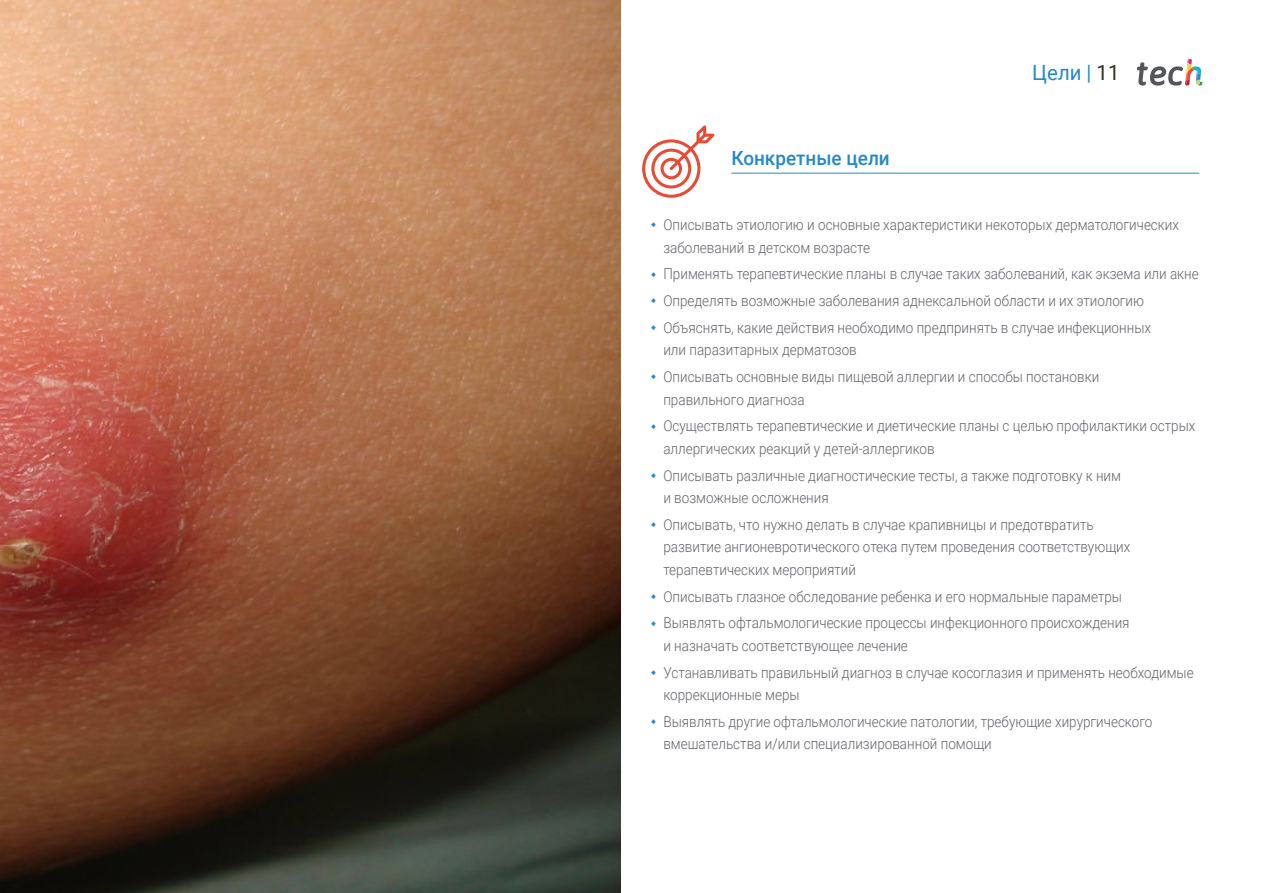
<style>
.page{position:relative;width:1263px;height:893px;background:#fff}
.page>*{position:absolute;margin:0;border:0;box-sizing:border-box;transform-origin:0 0}
.t1{font:21px "Roboto";color:#2488c9}
.t2{font:500 19.5px "Roboto";color:#2488c9}
.t3{font:300 15px/26.7px "Roboto";color:#61646a;scale:.9 1}
.s1{color:#312e20}
</style>
<div class="page">
<img style="left:0;top:0;width:621px;height:893px">
<svg style="left:1137px;top:59px;width:65px;height:27px"></svg>
<hr style="left:731px;top:173px;width:468px;height:1px;background:#2488c9">
<svg style="left:642px;top:125px;width:72px;height:73px"></svg>
<h2 class="t2" style="left:731px;top:144px;width:160px">Конкретные цели</h2>
<h1 class="t1" style="left:1032px;top:57px;width:89px">Цели | <span class="s1">11</span></h1>
<p class="t3" style="left:663px;top:213px;width:574px;line-height:22.5px">Описывать этиологию и основные характеристики некоторых дерматологических заболеваний в детском возрасте</p>
<p class="t3" style="left:663px;top:260px;width:596px">Применять терапевтические планы в случае таких заболеваний, как экзема или акне<br>Определять возможные заболевания аднексальной области и их этиологию<br>Объяснять, какие действия необходимо предпринять в случае инфекционных</p>
<p class="t3" style="left:663px;top:336px;width:486px">или паразитарных дерматозов<br>Описывать основные виды пищевой аллергии и способы постановки</p>
<p class="t3" style="left:663px;top:385px;width:593px">правильного диагноза<br>Осуществлять терапевтические и диетические планы с целью профилактики острых</p>
<p class="t3" style="left:663px;top:435px;width:510px">аллергических реакций у детей-аллергиков<br>Описывать различные диагностические тесты, а также подготовку к ним</p>
<p class="t3" style="left:663px;top:484px;width:480px">и возможные осложнения<br>Описывать, что нужно делать в случае крапивницы и предотвратить</p>
<p class="t3" style="left:663px;top:535px;width:520px;line-height:22.5px">развитие ангионевротического отека путем проведения соответствующих терапевтических мероприятий</p>
<p class="t3" style="left:663px;top:582px;width:519px">Описывать глазное обследование ребенка и его нормальные параметры<br>Выявлять офтальмологические процессы инфекционного происхождения</p>
<p class="t3" style="left:663px;top:632px;width:591px">и назначать соответствующее лечение<br>Устанавливать правильный диагноз в случае косоглазия и применять необходимые</p>
<p class="t3" style="left:663px;top:681px;width:545px">коррекционные меры<br>Выявлять другие офтальмологические патологии, требующие хирургического</p>
<p class="t3" style="left:663px;top:730px;width:366px">вмешательства и/или специализированной помощи</p>
</div>
